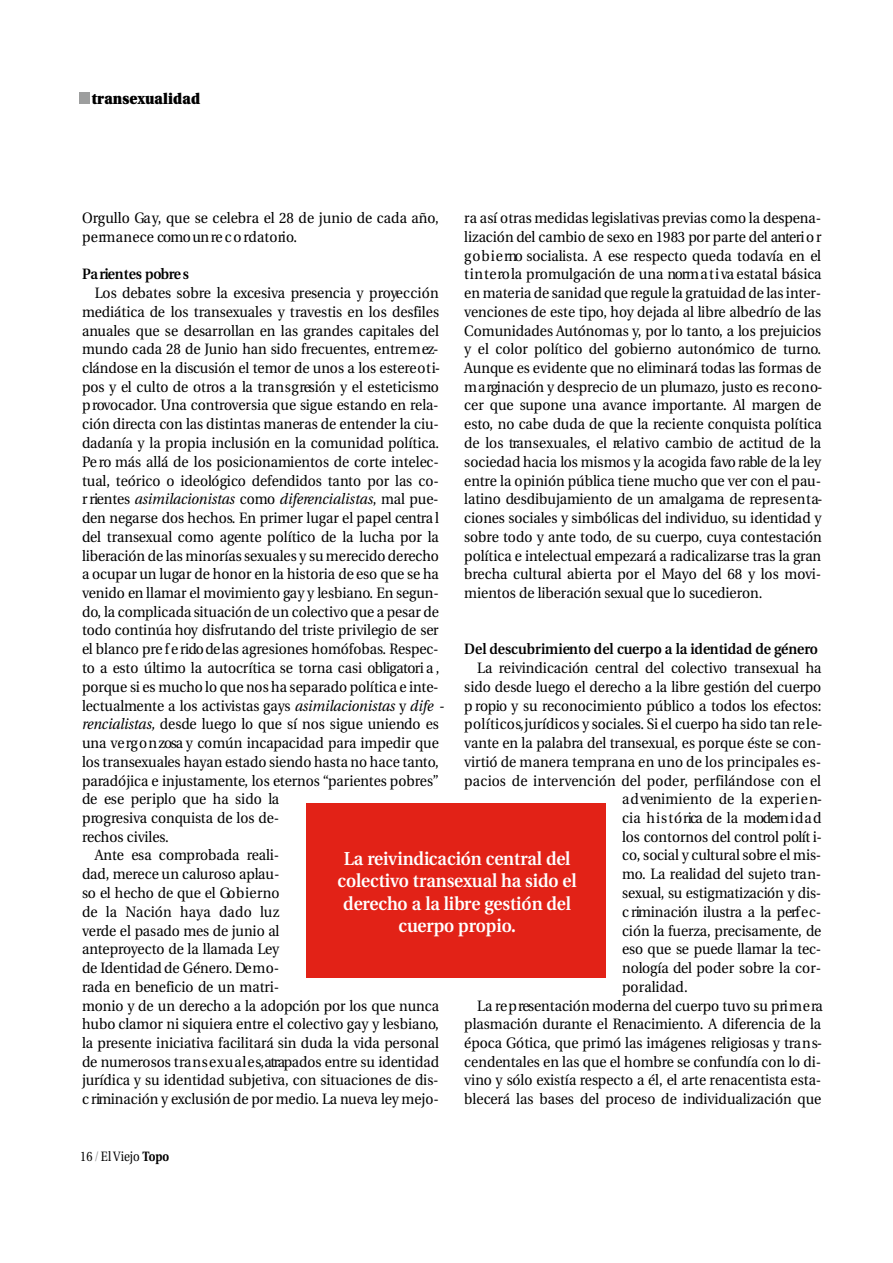
<style>
.page{position:relative;width:893px;height:1263px;background:#fff}
.page>*{position:absolute;margin:0;border:0;box-sizing:border-box;transform-origin:0 0}
.t1{font:600 18.75px/22.5px "Utopia";color:#fff;text-align:center;scale:.93 1}
.t2{font:15px/18.8px "Utopia";color:#000;scale:.93 1}
.t3{font:italic 15px "Utopia";letter-spacing:-.005em;color:#000;scale:.93 1}
.t4{font:600 15px "Utopia";color:#000;scale:.93 1}
.t5{font:15px "Utopia";letter-spacing:-.08em;color:#000;scale:.93 1}
.t6{font:600 15px "Utopia";letter-spacing:-.04em;color:#000;scale:.93 1}
.t7{font:900 15px "Utopia";color:#000;scale:.9 1}
.t8{font:13.5px "Utopia";color:#000;scale:.85 1}
.s1{font-style:normal}
.s2{font-style:italic}
.s3{color:#9d9e9e}
.s4{font-weight:700}
</style>
<div class="page">
<div style="left:79px;top:93px;width:11px;height:11px;background:#9d9e9e"></div>
<div style="left:306px;top:804px;width:300px;height:174px;background:#e22217"></div>
<p class="t7" style="left:92px;top:93px;width:122px">t r a n s e x u a l i d a d</p>
<p class="t2" style="left:82px;top:210px;width:385px">O rgullo Ga y, que se celebra el 28 de junio de cada año, p e rm a n ece como un re c o rd a t o rio.</p>
<p class="t6" style="left:82px;top:268px;width:116px">Pa rientes pobre s</p>
<p class="t2" style="left:95px;top:285px;width:371px">Los debates sobre la exc e s iva presencia y proye c c ió n</p>
<p class="t2" style="left:82px;top:304px;width:385px">mediática de los transexuales y tra vestis en los desfiles</p>
<p class="t2" style="left:82px;top:322px;width:385px">anuales que se desarrollan en las grandes capitales del</p>
<p class="t2" style="left:82px;top:341px;width:385px">mundo cada 28 de Junio han sido fre c u e n t e s, entre m ez-</p>
<p class="t2" style="left:82px;top:360px;width:386px">clándose en la discusión el temor de unos a los estere o t i-</p>
<p class="t2" style="left:82px;top:379px;width:385px">pos y el culto de otros a la tra n s g resión y el esteticismo</p>
<p class="t2" style="left:82px;top:397px;width:385px">p rovo c a d o r. Una controversia que sigue estando en re la-</p>
<p class="t2" style="left:82px;top:416px;width:385px">ción directa con las distintas maneras de entender la ciu-</p>
<p class="t2" style="left:82px;top:435px;width:385px">dadanía y la propia inclusión en la comunidad política.</p>
<p class="t2" style="left:82px;top:454px;width:385px">Pe ro más allá de los posicionamientos de corte intelec-</p>
<p class="t2" style="left:82px;top:473px;width:385px">tual, teórico o ideológico defendidos tanto por las co-</p>
<p class="t3" style="left:82px;top:493px;width:385px"><span class="s1">r rientes</span> a s im ila c io n is t a s <span class="s1">como</span> d ife re n c ia lis t a s<span class="s1">, mal pue-</span></p>
<p class="t2" style="left:82px;top:510px;width:385px">den negarse dos hechos. En primer lugar el papel centra l</p>
<p class="t2" style="left:82px;top:529px;width:385px">del transexual como agente político de la lucha por la</p>
<p class="t2" style="left:82px;top:547px;width:385px">lib e ración de las minorías sexuales y su merecido dere c h o</p>
<p class="t2" style="left:82px;top:566px;width:385px">a ocupar un lugar de honor en la historia de eso que se ha</p>
<p class="t2" style="left:82px;top:585px;width:385px">venido en llamar el movimiento gay y lesbiano. En segun-</p>
<p class="t2" style="left:82px;top:604px;width:385px">d o, la complicada situación de un colectivo que a pesar de</p>
<p class="t2" style="left:82px;top:622px;width:385px">todo continúa hoy disfrutando del triste privilegio de ser</p>
<p class="t2" style="left:82px;top:641px;width:385px">el blanco pre f e rido de las agresiones homófobas. Re s p e c-</p>
<p class="t2" style="left:82px;top:660px;width:385px">to a esto último la autocrítica se torna casi obligatori a ,</p>
<p class="t2" style="left:82px;top:679px;width:385px">p o rque si es mucho lo que nos ha separado política e inte-</p>
<p class="t2" style="left:82px;top:698px;width:391px">lectualmente a los activistas gays <span class="s2">a s im ila c io n is t a s</span> y <span class="s2">d ife -</span></p>
<p class="t2" style="left:82px;top:716px;width:385px"><span class="s2">re n c ia lis t a s ,</span> desde luego lo que sí nos sigue uniendo es</p>
<p class="t2" style="left:82px;top:735px;width:385px">una ve rg o n zosa y común incapacidad para impedir que</p>
<p class="t2" style="left:82px;top:754px;width:385px">los transexuales hayan estado siendo hasta no hace tanto,</p>
<p class="t2" style="left:82px;top:772px;width:385px">p a radójica e injustamente, los eternos “p a rientes pobre s”</p>
<p class="t2" style="left:82px;top:791px;width:213px">de ese periplo que ha sido la</p>
<p class="t2" style="left:82px;top:810px;width:213px">p ro g re s iva conquista de los de-</p>
<p class="t2" style="left:82px;top:829px;width:95px">rechos civiles.</p>
<p class="t2" style="left:95px;top:847px;width:200px">Ante esa comprobada re a li-</p>
<p class="t2" style="left:82px;top:866px;width:214px">dad, merece un caluroso aplau-</p>
<p class="t2" style="left:82px;top:885px;width:214px">so el hecho de que el Go b i e rn o</p>
<p class="t2" style="left:82px;top:904px;width:213px">de la Nación haya dado luz</p>
<p class="t2" style="left:82px;top:923px;width:214px">ve rde el pasado mes de junio al</p>
<p class="t2" style="left:82px;top:941px;width:213px">a n t e p royecto de la llamada Ley</p>
<p class="t2" style="left:82px;top:960px;width:213px">de Identidad de Género. De m o-</p>
<p class="t2" style="left:82px;top:979px;width:214px">rada en beneficio de un matri-</p>
<p class="t2" style="left:82px;top:997px;width:385px">monio y de un derecho a la adopción por los que nunca</p>
<p class="t2" style="left:82px;top:1016px;width:385px">hubo clamor ni siquiera entre el colectivo gay y lesbiano,</p>
<p class="t2" style="left:82px;top:1035px;width:385px">la presente iniciativa facilitará sin duda la vida personal</p>
<p class="t2" style="left:82px;top:1054px;width:385px">de numerosos tra n s e x u a l e s,atrapados entre su identidad</p>
<p class="t2" style="left:82px;top:1072px;width:385px">jurídica y su identidad subjetiva, con situaciones de dis-</p>
<p class="t2" style="left:82px;top:1091px;width:385px">c riminación y exclusión de por medio. La nueva ley mejo-</p>
<p class="t2" style="left:464px;top:210px;width:387px;text-align:justify">ra así otras medidas legislativas previas como la despena&shy;lización del cambio de sexo en 1983 por parte del anteri o r g o b i e rno socialista. A ese respecto queda todavía en el t i n t e ro la promulgación de una norm a t i va estatal básica en materia de sanidad que regule la gratuidad de las inter&shy;venciones de este tipo, hoy dejada al libre albedrío de las Comunidades Autónomas y, por lo tanto, a los pre ju ic io s y el color político del gobierno autonómico de turn o.<br>Aunque es evidente que no eliminará todas las formas de m a rginación y desprecio de un plumazo, justo es re c o n o&shy;cer que supone una avance import a n t e. Al margen de e s t o, no cabe duda de que la reciente conquista política de los tra n s e x u a le s, el re la t ivo cambio de actitud de la sociedad hacia los mismos y la acogida favo rable de la ley e n t re la opinión pública tiene mucho que ver con el pau&shy;latino desdibujamiento de un amalgama de re p re s e n t a&shy;ciones sociales y simbólicas del individuo, su identidad y s o b re todo y ante todo, de su cuerpo, cuya contestación política e intelectual empezará a radicalizarse tras la gra n b recha cultural abierta por el Ma yo del 68 y los mov i&shy;mientos de liberación sexual que lo sucedieron.</p>
<p class="t4" style="left:464px;top:643px;width:381px">Del descubrimiento del cuerpo a la identidad de género</p>
<p class="t2" style="left:477px;top:660px;width:371px">La reivindicación central del colectivo transexual ha</p>
<p class="t2" style="left:464px;top:679px;width:385px">sido desde luego el derecho a la libre gestión del cuerpo</p>
<p class="t2" style="left:464px;top:698px;width:386px">p ropio y su reconocimiento público a todos los efectos:</p>
<p class="t2" style="left:464px;top:716px;width:387px">p o lí t i c o s,jurídicos y sociales. Si el cuerpo ha sido tan re l e-</p>
<p class="t2" style="left:464px;top:735px;width:385px">vante en la palabra del transexual, es porque éste se con-</p>
<p class="t2" style="left:464px;top:754px;width:385px">v irt ió de manera temprana en uno de los principales es-</p>
<p class="t2" style="left:464px;top:772px;width:385px">pacios de intervención del poder, perfilándose con el</p>
<p class="t2" style="left:622px;top:791px;width:217px">a d venimiento de la experi e n-</p>
<p class="t5" style="left:622px;top:812px;width:216px">cia h i s t ó rica de la modern i d a d</p>
<p class="t2" style="left:622px;top:829px;width:216px">los contornos del control polít i-</p>
<p class="t2" style="left:622px;top:847px;width:216px">c o, social y cultural sobre el mis-</p>
<p class="t2" style="left:622px;top:866px;width:216px">m o. La realidad del sujeto tra n-</p>
<p class="t2" style="left:622px;top:885px;width:216px">sexual, su estigmatización y dis-</p>
<p class="t2" style="left:622px;top:904px;width:216px">c riminación ilustra a la perf e c-</p>
<p class="t2" style="left:622px;top:923px;width:216px">ción la fuerza, pre c is a m e n t e, de</p>
<p class="t2" style="left:622px;top:941px;width:216px">eso que se puede llamar la tec-</p>
<p class="t2" style="left:622px;top:960px;width:216px">nología del poder sobre la cor-</p>
<p class="t2" style="left:622px;top:979px;width:72px">p o ralidad.</p>
<p class="t2" style="left:477px;top:997px;width:373px">La re p resentación moderna del cuerpo tuvo su pri m e ra</p>
<p class="t2" style="left:464px;top:1016px;width:385px">plasmación durante el Re n a c im ie n t o. A diferencia de la</p>
<p class="t2" style="left:464px;top:1035px;width:386px">época Gótica, que primó las imágenes religiosas y tra n s-</p>
<p class="t2" style="left:464px;top:1054px;width:385px">cendentales en las que el hombre se confundía con lo di-</p>
<p class="t2" style="left:464px;top:1072px;width:385px">vino y sólo existía respecto a él, el arte renacentista esta-</p>
<p class="t2" style="left:464px;top:1091px;width:385px">blecerá las bases del proceso de individualización que</p>
<p class="t1" style="left:337px;top:849px;width:259px">La reivindicación central del c o le c t ivo transexual ha sido el d e recho a la libre gestión del cuerpo pro p io.</p>
<p class="t8" style="left:80px;top:1151px;width:106px">16<span class="s3">/</span>El Viejo <span class="s4">Topo</span></p>
</div>
